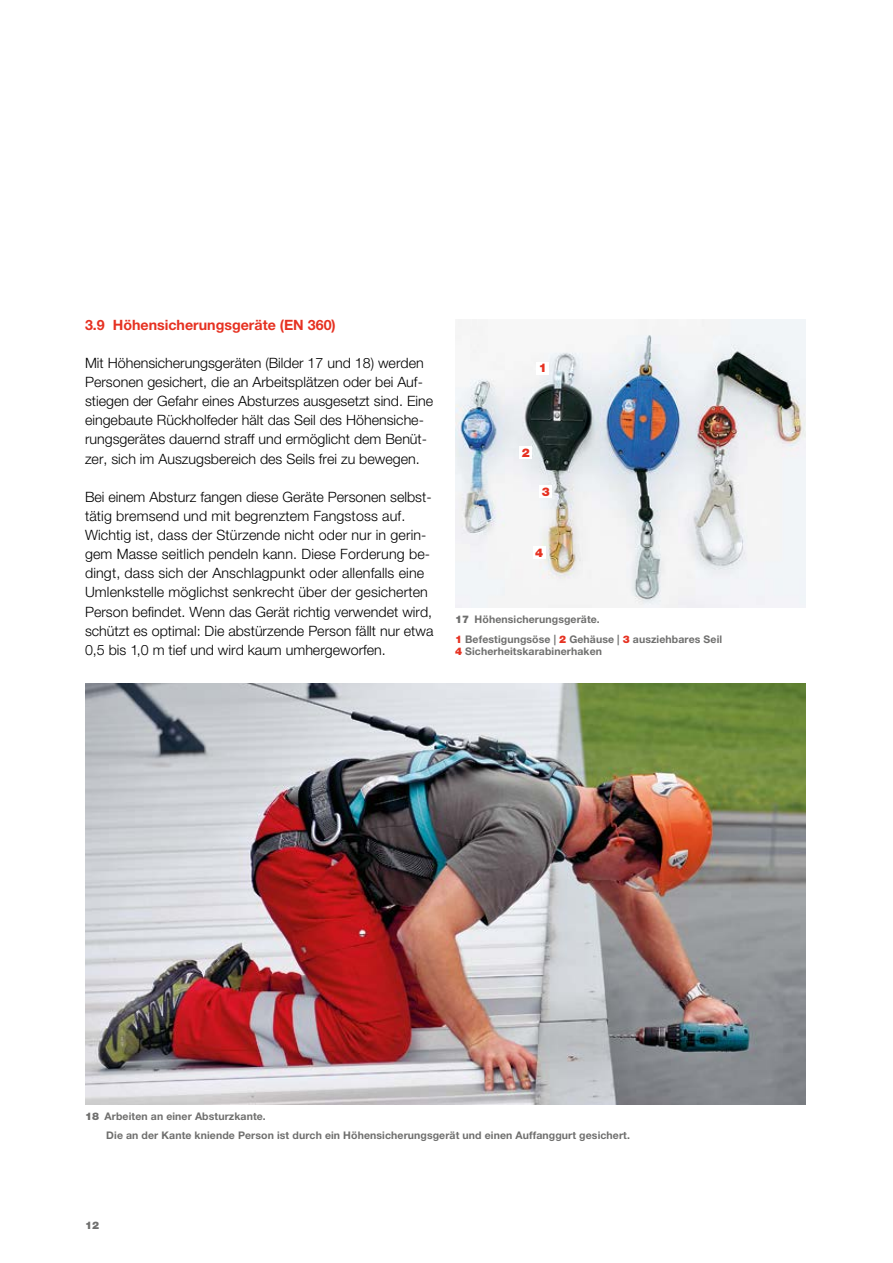
<style>
.page{position:relative;width:893px;height:1263px;background:#fff}
.page>*{position:absolute;margin:0;border:0;box-sizing:border-box;transform-origin:0 0}
.GT_light{font:300 14.25px/19.2px "Helvetica Neue LT Std";color:#000}
.überschrift_3_suvapr{font:700 14.25px "Helvetica Neue LT Std";color:#e63121}
.bildlegenden_ziffer{font:900 12px "Helvetica Neue LT Std";color:#e63121}
.bildlegenden_ziffer-2{font:700 10.5px/12.8px "Helvetica Neue LT Std";letter-spacing:.01em;color:#6f6f6e}
.pagina{font:900 10.5px "Helvetica Neue LT Std";color:#6f6f6e}
.s1{font-weight:900}
.s2{font-weight:900;color:#e63121}
</style>
<div class="page">
<img style="left:455px;top:320px;width:351px;height:288px">
<img style="left:85px;top:683px;width:721px;height:422px">
<div style="left:539px;top:485px;width:13px;height:13px;background:#fff"></div>
<div style="left:519px;top:446px;width:13px;height:13px;background:#fff"></div>
<div style="left:536px;top:362px;width:13px;height:12px;background:#fff"></div>
<div style="left:533px;top:546px;width:12px;height:13px;background:#fff"></div>
<p class="überschrift_3_suvapr" style="left:85px;top:316px;width:252px">3.9 Höhensicherungsgeräte (EN 360)</p>
<p class="GT_light" style="left:85px;top:353px;width:350px">Mit Höhensicherungsgeräten (Bilder 17 und 18) werden Personen gesichert, die an Arbeitsplätzen oder bei Auf&shy;stiegen der Gefahr eines Absturzes ausgesetzt sind. Eine eingebaute Rückholfeder hält das Seil des Höhensiche&shy;rungsgerätes dauernd straff und ermöglicht dem Benüt&shy;zer, sich im Auszugsbereich des Seils frei zu bewegen.</p>
<p class="GT_light" style="left:85px;top:487px;width:350px">Bei einem Absturz fangen diese Geräte Personen selbst&shy;tätig bremsend und mit begrenztem Fangstoss auf.<br>Wichtig ist, dass der Stürzende nicht oder nur in gerin&shy;gem Masse seitlich pendeln kann. Diese Forderung be&shy;dingt, dass sich der Anschlagpunkt oder allenfalls eine Umlenkstelle möglichst senkrecht über der gesicherten Person befindet. Wenn das Gerät richtig verwendet wird, schützt es optimal: Die abstürzende Person fällt nur etwa 0,5 bis 1,0 m tief und wird kaum umhergeworfen.</p>
<p class="bildlegenden_ziffer" style="left:539px;top:361px;width:10px">1</p>
<p class="bildlegenden_ziffer" style="left:522px;top:445px;width:10px">2</p>
<p class="bildlegenden_ziffer" style="left:542px;top:484px;width:10px">3</p>
<p class="bildlegenden_ziffer" style="left:535px;top:545px;width:10px">4</p>
<p class="bildlegenden_ziffer-2" style="left:455px;top:613px;width:146px"><span class="s1">17</span> Höhensicherungsgeräte.</p>
<p class="bildlegenden_ziffer-2" style="left:455px;top:632px;width:269px"><span class="s2">1</span> Befestigungsöse | <span class="s2">2</span> Gehäuse | <span class="s2">3</span> ausziehbares Seil<br><span class="s2">4</span> Sicherheitskarabinerhaken</p>
<p class="bildlegenden_ziffer-2" style="left:85px;top:1110px;width:182px"><span class="s1">18</span> Arbeiten an einer Absturzkante.</p>
<p class="bildlegenden_ziffer-2" style="left:106px;top:1129px;width:525px">Die an der Kante kniende Person ist durch ein Höhensicherungsgerät und einen Auffanggurt gesichert.</p>
<p class="pagina" style="left:85px;top:1219px;width:16px">12</p>
</div>
